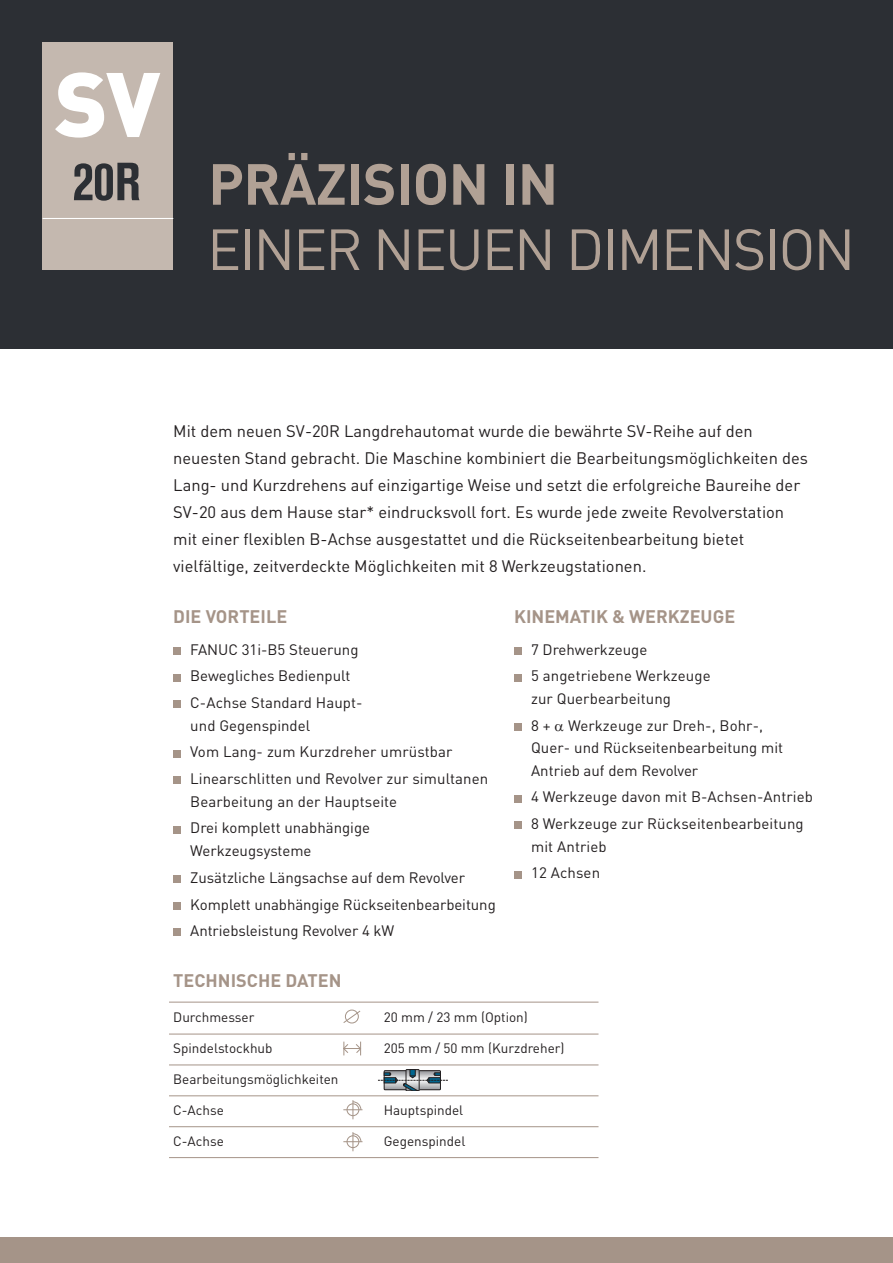
<style>
.page{position:relative;width:893px;height:1263px;background:#fff}
.page>*{position:absolute;margin:0;border:0;box-sizing:border-box;transform-origin:0 0}
.t1{font:900 90px "DIN";color:#fff}
.t2{font:57px "DIN";letter-spacing:-.035em;color:#b1a195}
.t3{font:700 57px "DIN";letter-spacing:-.01em;color:#b1a195}
.t4{font:52.5px "Ad Grotesk SB Dem Bol Con";color:#2c2f34}
.t5{font:700 18px "DIN";color:#a59488}
.t6{font:16.5px/27px "DIN";color:#231f20}
.t7{font:15px/26.7px "DIN";color:#231f20}
.t8{font:13.5px "DIN";color:#231f20}
</style>
<div class="page">
<div style="left:0;top:0;width:893px;height:349px;background:#2c2f34"></div>
<div style="left:0;top:1237px;width:893px;height:26px;background:#a59488"></div>
<div style="left:43px;top:43px;width:130px;height:227px;background:#c4b8af"></div>
<hr style="left:43px;top:218px;width:130px;height:1px;background:#fff">
<div style="left:173px;top:647px;width:8px;height:8px;background:#a59488"></div>
<div style="left:173px;top:674px;width:8px;height:7px;background:#a59488"></div>
<div style="left:173px;top:700px;width:8px;height:8px;background:#a59488"></div>
<div style="left:173px;top:750px;width:8px;height:7px;background:#a59488"></div>
<div style="left:173px;top:776px;width:8px;height:8px;background:#a59488"></div>
<div style="left:173px;top:826px;width:8px;height:7px;background:#a59488"></div>
<div style="left:173px;top:875px;width:8px;height:8px;background:#a59488"></div>
<div style="left:173px;top:902px;width:8px;height:7px;background:#a59488"></div>
<div style="left:173px;top:928px;width:8px;height:8px;background:#a59488"></div>
<div style="left:514px;top:647px;width:8px;height:8px;background:#a59488"></div>
<div style="left:514px;top:674px;width:8px;height:7px;background:#a59488"></div>
<div style="left:514px;top:723px;width:8px;height:8px;background:#a59488"></div>
<div style="left:514px;top:795px;width:8px;height:7px;background:#a59488"></div>
<div style="left:514px;top:821px;width:8px;height:8px;background:#a59488"></div>
<div style="left:514px;top:871px;width:8px;height:7px;background:#a59488"></div>
<hr style="left:169px;top:1002px;width:429px;height:1px;background:#a59488">
<hr style="left:169px;top:1033px;width:429px;height:1px;background:#a59488">
<hr style="left:169px;top:1064px;width:429px;height:1px;background:#a59488">
<hr style="left:169px;top:1095px;width:429px;height:1px;background:#a59488">
<hr style="left:169px;top:1126px;width:429px;height:1px;background:#a59488">
<hr style="left:169px;top:1157px;width:429px;height:1px;background:#a59488">
<div style="left:345px;top:1009px;width:14px;height:14px;border:1px solid #a59488;border-radius:50%"></div>
<svg style="left:343px;top:1010px;width:18px;height:14px"></svg>
<svg style="left:343px;top:1041px;width:19px;height:14px"></svg>
<svg style="left:343px;top:1100px;width:19px;height:19px"></svg>
<svg style="left:343px;top:1132px;width:19px;height:19px"></svg>
<svg style="left:378px;top:1069px;width:70px;height:22px"></svg>
<h1 class="t1" style="left:55px;top:44px;width:107px">SV</h1>
<h3 class="t4" style="left:72px;top:151px;width:72px">20R</h3>
<h2 class="t3" style="left:208px;top:147px;width:351px">PRÄZISION IN</h2>
<h2 class="t2" style="left:207px;top:214px;width:650px">EINER NEUEN DIMENSION</h2>
<p class="t6" style="left:173px;top:417px;width:636px">Mit dem neuen SV-20R Langdrehautomat wurde die bewährte SV-Reihe auf den neuesten Stand gebracht. Die Maschine kombiniert die Bearbeitungsmöglichkeiten des Lang- und Kurzdrehens auf einzigartige Weise und setzt die erfolgreiche Baureihe der SV-20 aus dem Hause star* eindrucksvoll fort. Es wurde jede zweite Revolverstation mit einer flexiblen B-Achse ausgestattet und die Rückseitenbearbeitung bietet vielfältige, zeitverdeckte Möglichkeiten mit 8 Werkzeugstationen.</p>
<p class="t5" style="left:173px;top:605px;width:115px">DIE VORTEILE</p>
<p class="t7" style="left:190px;top:636px;width:174px">FANUC 31i-B5 Steuerung<br>Bewegliches Bedienpult<br>C-Achse Standard Haupt-</p>
<p class="t7" style="left:190px;top:712px;width:299px">und Gegenspindel<br>Vom Lang- zum Kurzdreher umrüstbar<br>Linearschlitten und Revolver zur simultanen</p>
<p class="t7" style="left:190px;top:788px;width:208px">Bearbeitung an der Hauptseite<br>Drei komplett unabhängige</p>
<p class="t7" style="left:190px;top:837px;width:307px">Werkzeugsysteme<br>Zusätzliche Längsachse auf dem Revolver Komplett unabhängige Rückseitenbearbeitung Antriebsleistung Revolver 4 kW</p>
<p class="t5" style="left:514px;top:605px;width:223px">KINEMATIK &amp; WERKZEUGE</p>
<p class="t7" style="left:531px;top:636px;width:181px">7 Drehwerkzeuge<br>5 angetriebene Werkzeuge</p>
<p class="t7" style="left:531px;top:685px;width:234px">zur Querbearbeitung<br>8 + Werkzeuge zur Dreh-, Bohr-,</p>
<p class="t7" style="left:531px;top:736px;width:253px;line-height:22.5px">Quer- und Rückseitenbearbeitung mit<br>Antrieb auf dem Revolver</p>
<p class="t7" style="left:531px;top:783px;width:283px">4 Werkzeuge davon mit B-Achsen-Antrieb<br>8 Werkzeuge zur Rückseitenbearbeitung</p>
<p class="t7" style="left:531px;top:833px;width:77px">mit Antrieb<br>12 Achsen</p>
<p class="t5" style="left:173px;top:968px;width:170px">TECHNISCHE DATEN</p>
<p class="t8" style="left:173px;top:1009px;width:83px">Durchmesser</p>
<p class="t8" style="left:384px;top:1009px;width:146px">20 mm / 23 mm (Option)</p>
<p class="t8" style="left:173px;top:1040px;width:101px">Spindelstockhub</p>
<p class="t8" style="left:384px;top:1040px;width:182px">205 mm / 50 mm (Kurzdreher)</p>
<p class="t8" style="left:173px;top:1071px;width:167px">Bearbeitungsmöglichkeiten</p>
<p class="t8" style="left:173px;top:1102px;width:52px">C-Achse</p>
<p class="t8" style="left:384px;top:1102px;width:81px">Hauptspindel</p>
<p class="t8" style="left:173px;top:1133px;width:52px">C-Achse</p>
<p class="t8" style="left:384px;top:1133px;width:83px">Gegenspindel</p>
</div>
